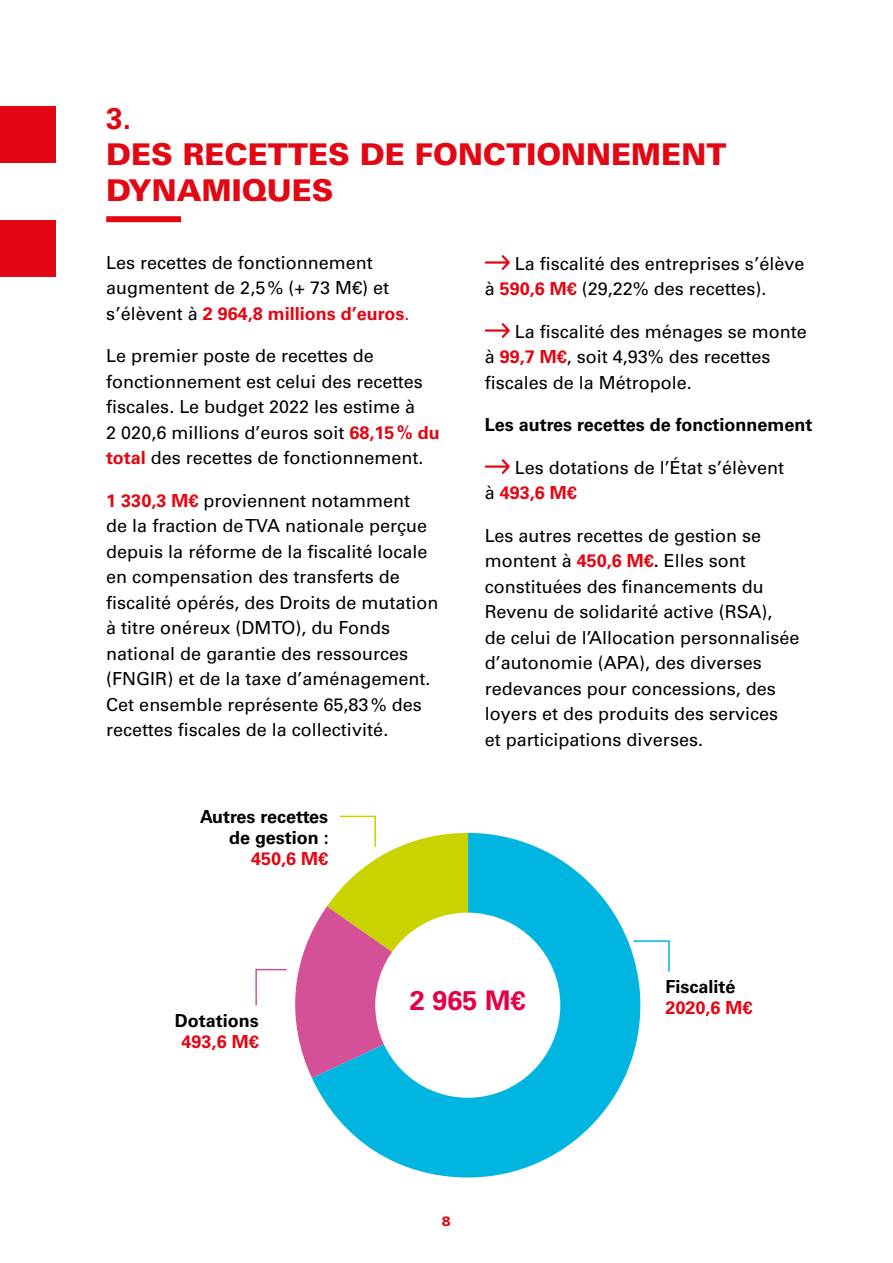
<style>
.page{position:relative;width:893px;height:1263px;background:#fff}
.page>*{position:absolute;margin:0;border:0;box-sizing:border-box;transform-origin:0 0}
.H1_BIS{font:900 30px/36px "Univers";color:#e30613}
.t1{font:700 27px "Univers";color:#e50043}
.t2{font:18px/25.5px "Univers";color:#000}
.t3{font:700 18px/21px "Univers";color:#000;text-align:right}
.t4{font:700 18px "Univers";color:#e30613}
.t5{font:900 13.5px "Univers";color:#e30613}
.s1{font-weight:700}
.s2{font-weight:700;color:#e30613}
.s3{color:#e30613}
</style>
<div class="page">
<svg style="left:485px;top:255px;width:25px;height:15px"></svg>
<svg style="left:485px;top:323px;width:25px;height:15px"></svg>
<svg style="left:485px;top:459px;width:25px;height:15px"></svg>
<div style="left:106px;top:216px;width:75px;height:6px;background:#e30613"></div>
<svg style="left:312px;top:833px;width:328px;height:344px;fill:#00b5e0"></svg>
<div style="left:375px;top:913px;width:185px;height:185px;background:#fff;border-radius:50%"></div>
<svg style="left:632px;top:939px;width:38px;height:34px"></svg>
<svg style="left:255px;top:815px;width:213px;height:263px"></svg>
<div style="left:0;top:106px;width:55px;height:57px;background:#e30613"></div>
<div style="left:0;top:220px;width:55px;height:56px;background:#e30613"></div>
<p class="H1_BIS" style="left:106px;top:100px;width:621px"><span class="s1">3.<br></span>DES RECETTES DE FONCTIONNEMENT<br>DYNAMIQUES</p>
<p class="t2" style="left:106px;top:250px;width:305px">Les recettes de fonctionnement augmentent de 2,5% (+ 73 M€) et s’élèvent à <span class="s2">2 964,8 millions d’euros</span><span class="s3">.</span></p>
<p class="t2" style="left:106px;top:343px;width:335px">Le premier poste de recettes de fonctionnement est celui des recettes fiscales. Le budget 2022 les estime à<br>2 020,6 millions d’euros soit <span class="s2">68,15% du total</span> des recettes de fonctionnement.</p>
<p class="t2" style="left:106px;top:488px;width:334px"><span class="s2">1 330,3 M€</span> proviennent notamment<br>de la fraction de TVA nationale perçue depuis la réforme de la fiscalité locale en compensation des transferts de fiscalité opérés, des Droits de mutation à titre onéreux (DMTO), du Fonds national de garantie des ressources (FNGIR) et de la taxe d’aménagement.<br>Cet ensemble représente 65,83% des recettes fiscales de la collectivité.</p>
<p class="t3" style="left:200px;top:806px;width:130px">Autres recettes de gestion :</p>
<p class="t4" style="left:251px;top:848px;width:79px">450,6 M€</p>
<p class="t2" style="left:485px;top:251px;width:321px;text-indent:30px">La fiscalité des entreprises s’élève à <span class="s2">590,6 M€</span> (29,22% des recettes).</p>
<p class="t2" style="left:485px;top:319px;width:324px;text-indent:30px">La fiscalité des ménages se monte à <span class="s2">99,7 M€</span>, soit 4,93% des recettes fiscales de la Métropole.</p>
<p class="t3" style="left:485px;top:415px;width:329px">Les autres recettes de fonctionnement</p>
<p class="t2" style="left:485px;top:455px;width:301px;text-indent:30px">Les dotations de l’État s’élèvent à <span class="s2">493,6 M€</span></p>
<p class="t2" style="left:485px;top:523px;width:316px">Les autres recettes de gestion se montent à <span class="s2">450,6 M€</span><span class="s1">.</span> Elles sont constituées des financements du Revenu de solidarité active (RSA),<br>de celui de l’Allocation personnalisée d’autonomie (APA), des diverses redevances pour concessions, des loyers et des produits des services<br>et participations diverses.</p>
<p class="t3" style="left:175px;top:1010px;width:86px">Dotations</p>
<p class="t4" style="left:182px;top:1031px;width:79px">493,6 M€</p>
<p class="t1" style="left:410px;top:985px;width:117px">2 965 M€</p>
<p class="t5" style="left:442px;top:1212px;width:11px">8</p>
<p class="t3" style="left:665px;top:976px;width:72px">Fiscalité</p>
<p class="t4" style="left:665px;top:997px;width:89px">2020,6 M€</p>
</div>
